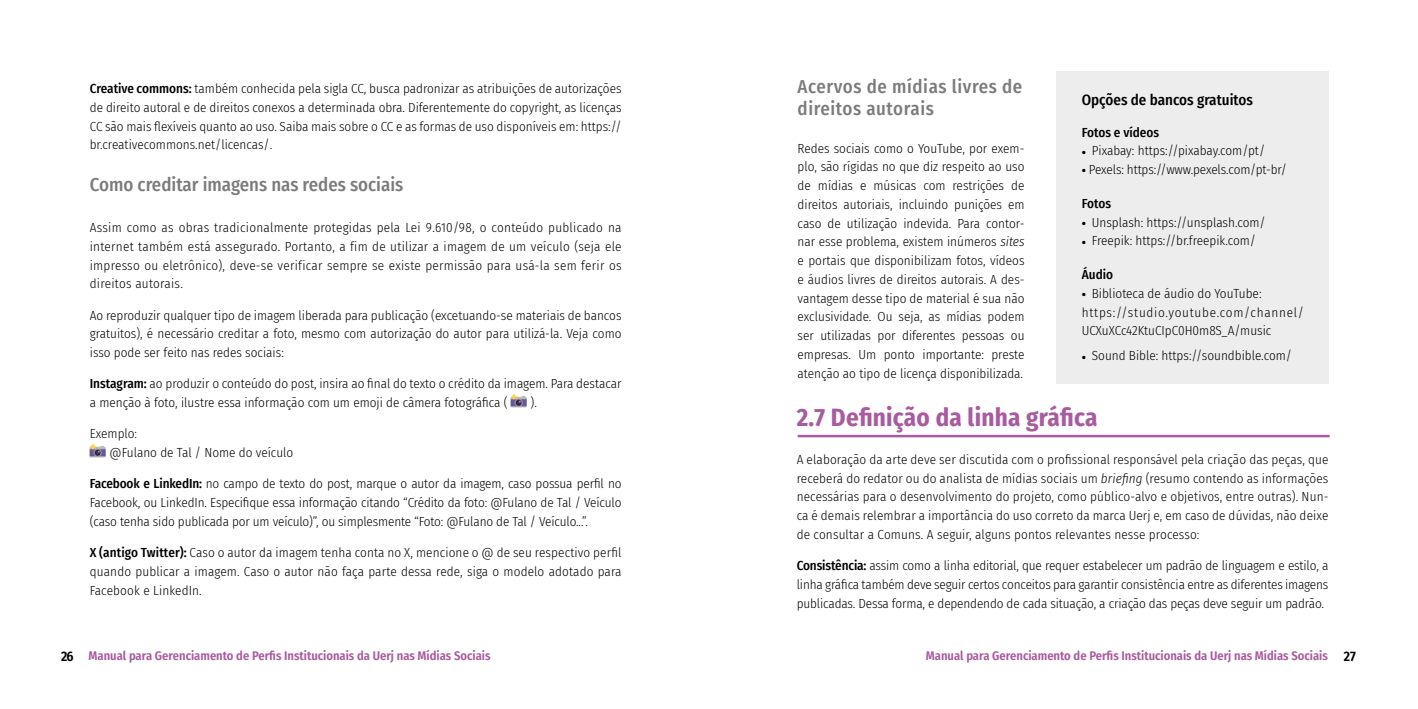
<style>
.page{position:relative;width:1418px;height:709px;background:#fff}
.page>*{position:absolute;margin:0;border:0;box-sizing:border-box;transform-origin:0 0}
.titulo_miolo{font:700 25px "Fira Sans Condensed";letter-spacing:.01em;color:#a85b9f}
.Paragrafo_de_texto{font:500 18.75px/22.5px "Fira Sans Condensed";letter-spacing:.03em;color:#7c7b7b}
.Paragrafo_de_texto-2{font:500 18.75px "Fira Sans Condensed";color:#7c7b7b}
.Paragrafo_de_texto-3{font:500 15px "Fira Sans Condensed";color:#000}
.Paragrafo_de_texto-4{font:300 13.12px/18.8px "Fira Sans Condensed";color:#000;text-align:justify}
.Paragrafo_de_texto-5{font:500 13.12px "Fira Sans Condensed";color:#000}
.t1{font:600 12.5px "Fira Sans Condensed";color:#a85b9f}
.s1{font-weight:500}
.s2{font-style:italic}
.s3{font-size:13.75px;color:#000}
</style>
<div class="page">
<div style="left:1056px;top:71px;width:272px;height:313px;background:#ededed"></div>
<img style="left:511px;top:393px;width:16px;height:14px">
<img style="left:90px;top:443px;width:16px;height:14px">
<hr style="left:797px;top:435px;width:532px;height:2px;background:#a85b9f">
<p class="Paragrafo_de_texto-4" style="left:90px;top:79px;width:533px"><span class="s1">Creative commons:</span> também conhecida pela sigla CC, busca padronizar as atribuições de autorizações de direito autoral e de direitos conexos a determinada obra. Diferentemente do copyright, as licenças CC são mais flexíveis quanto ao uso. Saiba mais sobre o CC e as formas de uso disponíveis em: https:// br.creativecommons.net/licencas/.</p>
<p class="Paragrafo_de_texto-2" style="left:90px;top:169px;width:315px">Como creditar imagens nas redes sociais</p>
<p class="Paragrafo_de_texto-4" style="left:90px;top:218px;width:533px">Assim como as obras tradicionalmente protegidas pela Lei 9.610/98, o conteúdo publicado na internet também está assegurado. Portanto, a fim de utilizar a imagem de um veículo (seja ele impresso ou eletrônico), deve-se verificar sempre se existe permissão para usá-la sem ferir os direitos autorais.</p>
<p class="Paragrafo_de_texto-4" style="left:90px;top:305px;width:533px">Ao reproduzir qualquer tipo de imagem liberada para publicação (excetuando-se materiais de bancos gratuitos), é necessário creditar a foto, mesmo com autorização do autor para utilizá-la. Veja como isso pode ser feito nas redes sociais:</p>
<p class="Paragrafo_de_texto-4" style="left:90px;top:374px;width:533px"><span class="s1">Instagram:</span> ao produzir o conteúdo do post, insira ao final do texto o crédito da imagem. Para destacar a menção à foto, ilustre essa informação com um emoji de câmera fotográfica (</p>
<p class="Paragrafo_de_texto-4" style="left:530px;top:393px;width:8px">).</p>
<p class="Paragrafo_de_texto-4" style="left:90px;top:424px;width:49px">Exemplo:</p>
<p class="Paragrafo_de_texto-4" style="left:110px;top:443px;width:185px">@Fulano de Tal / Nome do veículo</p>
<p class="Paragrafo_de_texto-4" style="left:90px;top:474px;width:533px"><span class="s1">Facebook e LinkedIn:</span> no campo de texto do post, marque o autor da imagem, caso possua perfil no Facebook, ou LinkedIn. Especifique essa informação citando “Crédito da foto: @Fulano de Tal / Veículo (caso tenha sido publicada por um veículo)”, ou simplesmente “Foto: @Fulano de Tal / Veículo...”.</p>
<p class="Paragrafo_de_texto-4" style="left:90px;top:543px;width:533px"><span class="s1">X (antigo Twitter):</span> Caso o autor da imagem tenha conta no X, mencione o @ de seu respectivo perfil quando publicar a imagem. Caso o autor não faça parte dessa rede, siga o modelo adotado para Facebook e LinkedIn.</p>
<p class="Paragrafo_de_texto" style="left:797px;top:74px;width:226px">Acervos de mídias livres de direitos autorais</p>
<p class="Paragrafo_de_texto-4" style="left:797px;top:139px;width:228px">Redes sociais como o YouTube, por exem&shy;plo, são rígidas no que diz respeito ao uso de mídias e músicas com restrições de direitos autoriais, incluindo punições em caso de utilização indevida. Para contor&shy;nar esse problema, existem inúmeros <span class="s2">sites </span>e portais que disponibilizam fotos, vídeos e áudios livres de direitos autorais. A des&shy;vantagem desse tipo de material é sua não exclusividade. Ou seja, as mídias podem ser utilizadas por diferentes pessoas ou empresas. Um ponto importante: preste atenção ao tipo de licença disponibilizada.</p>
<p class="Paragrafo_de_texto-3" style="left:1081px;top:88px;width:172px">Opções de bancos gratuitos</p>
<p class="Paragrafo_de_texto-5" style="left:1081px;top:121px;width:79px">Fotos e vídeos</p>
<p class="Paragrafo_de_texto-4" style="left:1081px;top:141px;width:185px"><span class="s1">•</span> Pixabay: https://pixabay.com/pt/</p>
<p class="Paragrafo_de_texto-4" style="left:1081px;top:160px;width:207px"><span class="s1">•</span> Pexels: https://www.pexels.com/pt-br/</p>
<p class="Paragrafo_de_texto-5" style="left:1081px;top:193px;width:31px">Fotos</p>
<p class="Paragrafo_de_texto-4" style="left:1081px;top:213px;width:185px"><span class="s1">•</span> Unsplash: https://unsplash.com/</p>
<p class="Paragrafo_de_texto-4" style="left:1081px;top:231px;width:176px"><span class="s1">•</span> Freepik: https://br.freepik.com/</p>
<p class="Paragrafo_de_texto-5" style="left:1081px;top:264px;width:33px">Áudio</p>
<p class="Paragrafo_de_texto-4" style="left:1081px;top:284px;width:181px"><span class="s1">•</span> Biblioteca de áudio do YouTube:</p>
<p class="Paragrafo_de_texto-4" style="left:1081px;top:303px;width:224px">https://studio.youtube.com/channel/<br>UCXuXCc42KtuCIpC0H0m8S_A/music</p>
<p class="Paragrafo_de_texto-4" style="left:1081px;top:346px;width:212px"><span class="s1">•</span> Sound Bible: https://soundbible.com/</p>
<p class="titulo_miolo" style="left:796px;top:397px;width:302px">2.7 Definição da linha gráfica</p>
<p class="Paragrafo_de_texto-4" style="left:796px;top:450px;width:533px">A elaboração da arte deve ser discutida com o profissional responsável pela criação das peças, que receberá do redator ou do analista de mídias sociais um <span class="s2">briefing</span> (resumo contendo as informações necessárias para o desenvolvimento do projeto, como público-alvo e objetivos, entre outras). Nun&shy;ca é demais relembrar a importância do uso correto da marca Uerj e, em caso de dúvidas, não deixe de consultar a Comuns. A seguir, alguns pontos relevantes nesse processo:</p>
<p class="Paragrafo_de_texto-4" style="left:796px;top:556px;width:533px"><span class="s1">Consistência:</span> assim como a linha editorial, que requer estabelecer um padrão de linguagem e estilo, a linha gráfica também deve seguir certos conceitos para garantir consistência entre as diferentes imagens publicadas. Dessa forma, e dependendo de cada situação, a criação das peças deve seguir um padrão.</p>
<p class="t1" style="left:61px;top:645px;width:431px"><span class="s3">26</span> Manual para Gerenciamento de Perfis Institucionais da Uerj nas Mídias Sociais</p>
<p class="t1" style="left:926px;top:646px;width:431px">Manual para Gerenciamento de Perfis Institucionais da Uerj nas Mídias Sociais <span class="s3">27</span></p>
</div>
